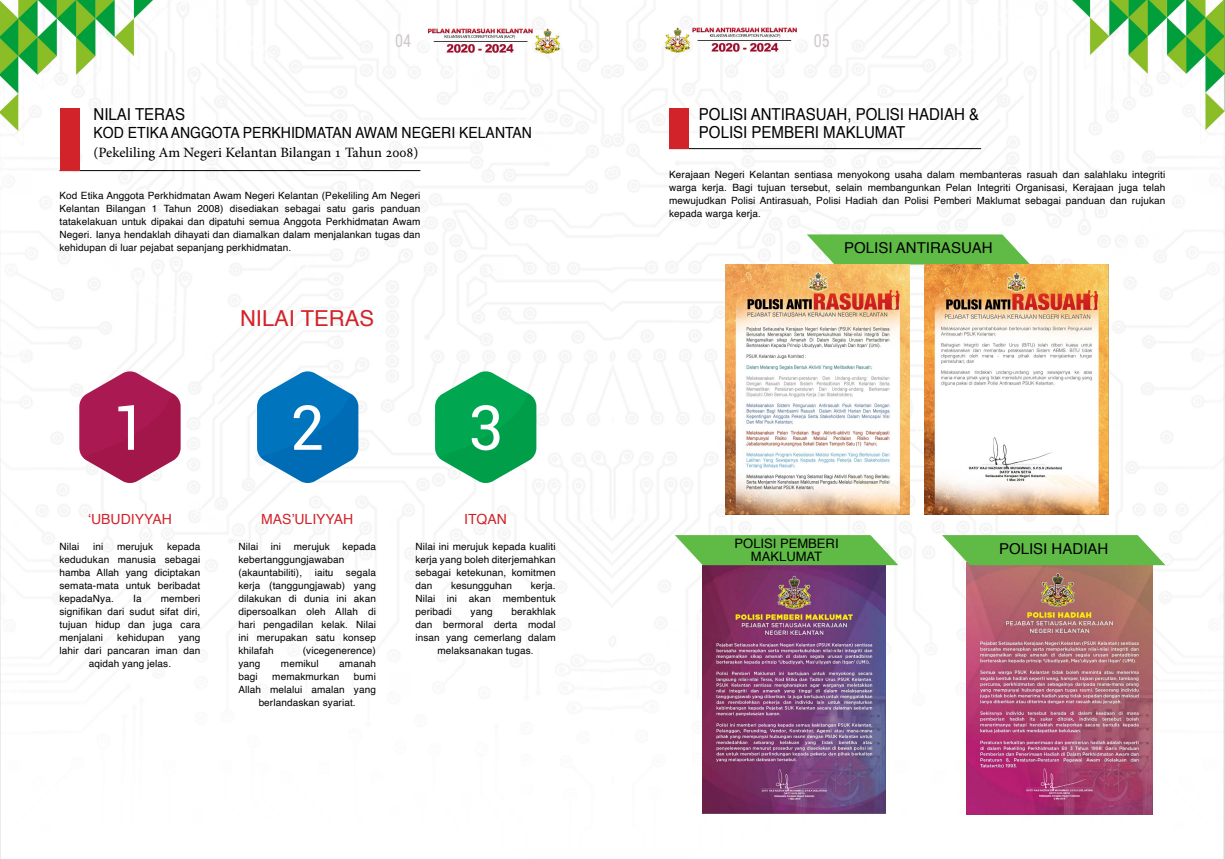
<style>
.page{position:relative;width:1225px;height:859px;background:#fff}
.page>*{position:absolute;margin:0;border:0;box-sizing:border-box;transform-origin:0 0}
.t1{font:62px "Roboto";color:#fff}
.t2{font:700 22px "Helvetica";color:#d2232a}
.t3{font:17.8px "Roboto";color:#cec7cc;scale:.79 1}
.t4{font:700 16.5px/18px "Helvetica";color:#000;scale:.91 1}
.t5{font:700 15.4px "Helvetica";color:#000;scale:.91 1}
.t6{font:700 15px "Helvetica";color:#000}
.t7{font:14px "Adobe Hebrew";letter-spacing:-.005em;color:#000}
.t8{font:700 14px "Helvetica";color:#d2232a}
.t9{font:700 13px/13px "Helvetica";color:#000;text-align:center}
.t10{font:300 10px/13px "Helvetica";letter-spacing:.01em;color:#000;text-align:justify}
</style>
<div class="page">
<img style="left:0;top:0;width:1224px;height:859px">
<img style="left:703px;top:565px;width:182px;height:248px">
<img style="left:967px;top:565px;width:186px;height:249px">
<hr style="left:60px;top:170px;width:360px;height:1px;background:#000">
<svg style="left:79px;top:371px;width:102px;height:113px"></svg>
<svg style="left:257px;top:371px;width:101px;height:113px"></svg>
<svg style="left:435px;top:371px;width:101px;height:113px"></svg>
<div style="left:60px;top:108px;width:19px;height:63px;background:#d2232a"></div>
<hr style="left:669px;top:148px;width:312px;height:1px;background:#000">
<div style="left:669px;top:108px;width:20px;height:41px;background:#d2232a"></div>
<svg style="left:806px;top:234px;width:224px;height:30px;background:#75c45f"></svg>
<svg style="left:675px;top:535px;width:223px;height:30px;background:#73c35d"></svg>
<svg style="left:942px;top:535px;width:223px;height:30px;background:#73c35c"></svg>
<img style="left:725px;top:264px;width:184px;height:250px">
<img style="left:924px;top:264px;width:184px;height:250px">
<h3 class="t3" style="left:395px;top:29px;width:22px">04</h3>
<h3 class="t3" style="left:814px;top:29px;width:22px">05</h3>
<h3 class="t4" style="left:94px;top:105px;width:102px">NILAI TERAS</h3>
<h3 class="t5" style="left:94px;top:120px;width:483px">KOD ETIKA ANGGOTA PERKHIDMATAN AWAM NEGERI KELANTAN</h3>
<h3 class="t7" style="left:94px;top:144px;width:326px">(Pekeliling Am Negeri Kelantan Bilangan 1 Tahun 2008)</h3>
<p class="t10" style="left:60px;top:190px;width:362px">Kod Etika Anggota Perkhidmatan Awam Negeri Kelantan (Pekeliling Am Negeri Kelantan Bilangan 1 Tahun 2008) disediakan sebagai satu garis panduan tatakelakuan untuk dipakai dan dipatuhi semua Anggota Perkhidmatan Awam Negeri. Ianya hendaklah dihayati dan diamalkan dalam menjalankan tugas dan kehidupan di luar pejabat sepanjang perkhidmatan.</p>
<h2 class="t2" style="left:240px;top:301px;width:136px">NILAI TERAS</h2>
<h1 class="t1" style="left:112px;top:384px;width:36px">1</h1>
<h1 class="t1" style="left:289px;top:384px;width:36px">2</h1>
<h1 class="t1" style="left:468px;top:384px;width:36px">3</h1>
<h3 class="t8" style="left:88px;top:508px;width:85px">‘UBUDIYYAH</h3>
<p class="t10" style="left:60px;top:540px;width:142px;text-indent:107px">kepada kedudukan manusia sebagai hamba Allah yang diciptakan semata-mata untuk beribadat kepadaNya.</p>
<p class="t10" style="left:60px;top:540px;width:21px">Nilai</p>
<p class="t10" style="left:93px;top:540px;width:12px">ini</p>
<p class="t10" style="left:117px;top:540px;width:38px">merujuk</p>
<p class="t10" style="left:60px;top:592px;width:142px;text-indent:101px">memberi signifikan dari sudut sifat diri, tujuan hidup dan juga cara menjalani</p>
<p class="t10" style="left:133px;top:592px;width:10px">Ia</p>
<p class="t10" style="left:117px;top:631px;width:48px">kehidupan</p>
<p class="t10" style="left:178px;top:631px;width:23px">yang</p>
<p class="t10" style="left:60px;top:644px;width:142px">lahir dari pancaran iman dan</p>
<p class="t10" style="left:89px;top:657px;width:84px">aqidah yang jelas.</p>
<h3 class="t8" style="left:261px;top:508px;width:94px">MAS’ULIYYAH</h3>
<p class="t10" style="left:238px;top:540px;width:139px;text-align:left;text-indent:104px">kepada kebertanggungjawaban (akauntabiliti),</p>
<p class="t10" style="left:238px;top:540px;width:21px">Nilai</p>
<p class="t10" style="left:271px;top:540px;width:12px">ini</p>
<p class="t10" style="left:294px;top:540px;width:38px">merujuk</p>
<p class="t10" style="left:238px;top:566px;width:139px;text-indent:108px">segala kerja (tanggungjawab) yang dilakukan di dunia ini akan dipersoalkan oleh Allah di hari pengadilan kelak. Nilai ini merupakan satu konsep khilafah</p>
<p class="t10" style="left:315px;top:566px;width:20px">iaitu</p>
<p class="t10" style="left:303px;top:644px;width:75px">(vicegenerence)</p>
<p class="t10" style="left:238px;top:657px;width:23px">yang</p>
<p class="t10" style="left:281px;top:657px;width:39px">memikul</p>
<p class="t10" style="left:339px;top:657px;width:38px">amanah</p>
<p class="t10" style="left:238px;top:670px;width:21px">bagi</p>
<p class="t10" style="left:272px;top:670px;width:69px">memakmurkan</p>
<p class="t10" style="left:354px;top:670px;width:23px">bumi</p>
<p class="t10" style="left:238px;top:683px;width:139px">Allah melalui amalan yang</p>
<p class="t10" style="left:259px;top:696px;width:99px">berlandaskan syariat.</p>
<h3 class="t8" style="left:464px;top:508px;width:44px">ITQAN</h3>
<p class="t10" style="left:415px;top:540px;width:142px">Nilai ini merujuk kepada kualiti kerja yang boleh diterjemahkan sebagai ketekunan, komitmen dan</p>
<p class="t10" style="left:451px;top:579px;width:63px">kesungguhan</p>
<p class="t10" style="left:415px;top:579px;width:142px;text-indent:115px">kerja.<br>Nilai ini akan membentuk peribadi</p>
<p class="t10" style="left:470px;top:605px;width:23px">yang</p>
<p class="t10" style="left:511px;top:605px;width:46px">berakhlak</p>
<p class="t10" style="left:415px;top:618px;width:142px">dan bermoral derta modal</p>
<p class="t10" style="left:415px;top:631px;width:142px">insan yang cemerlang dalam</p>
<p class="t10" style="left:437px;top:644px;width:98px">melaksanakan tugas.</p>
<h3 class="t4" style="left:699px;top:106px;width:309px">POLISI ANTIRASUAH, POLISI HADIAH &amp;<br>POLISI PEMBERI MAKLUMAT</h3>
<p class="t10" style="left:669px;top:168px;width:498px">Kerajaan Negeri Kelantan sentiasa menyokong usaha dalam membanteras rasuah dan salahlaku integriti warga kerja. Bagi tujuan tersebut, selain membangunkan Pelan Integriti Organisasi, Kerajaan juga telah mewujudkan Polisi Antirasuah, Polisi Hadiah dan Polisi Pemberi Maklumat sebagai panduan dan rujukan kepada warga kerja.</p>
<h3 class="t6" style="left:844px;top:237px;width:150px">POLISI ANTIRASUAH</h3>
<h3 class="t9" style="left:734px;top:538px;width:106px">POLISI PEMBERI<br>MAKLUMAT</h3>
<h3 class="t6" style="left:999px;top:537px;width:111px">POLISI HADIAH</h3>
</div>
